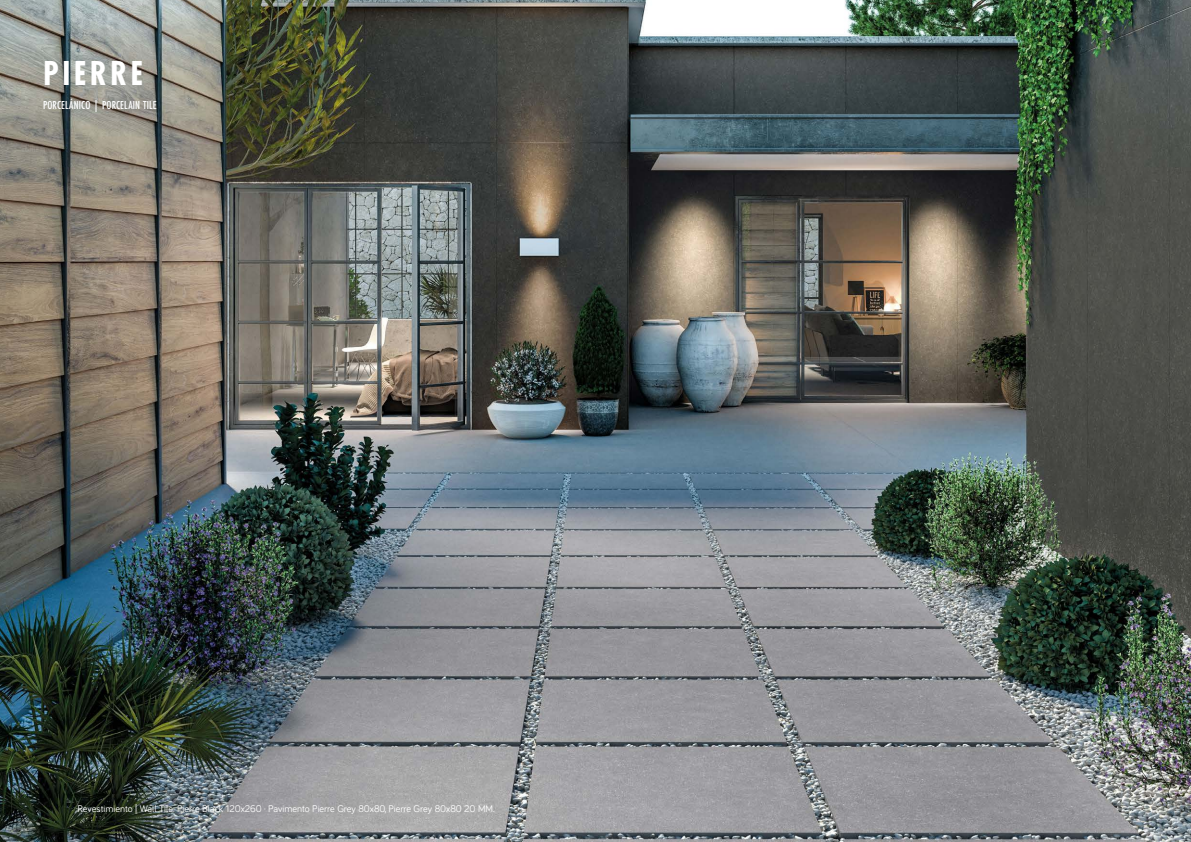
<style>
.page{position:relative;width:1191px;height:842px;background:#fff}
.page>*{position:absolute;margin:0;border:0;box-sizing:border-box;transform-origin:0 0}
.SERIES2020{font:700 36px "Futura PT Cond";letter-spacing:.09em;color:#fff}
.SERIES_DESCRIPCION{font:500 12px "Futura PT Cond";letter-spacing:.01em;color:#fff}
.NOMBRE_PIEZAS{font:10px "Bariol";color:#fff}
</style>
<div class="page">
<img style="left:0;top:0;width:1191px;height:842px">
<p class="SERIES2020" style="left:43px;top:53px;width:101px">PIERRE</p>
<p class="SERIES_DESCRIPCION" style="left:43px;top:98px;width:115px">PORCELÁNICO | PORCELAIN TILE</p>
<p class="NOMBRE_PIEZAS" style="left:77px;top:801px;width:419px">Revestimiento | Wall Tile: Pierre Black 120x260 · Pavimento Pierre Grey 80x80, Pierre Grey 80x80 20 MM.</p>
</div>
